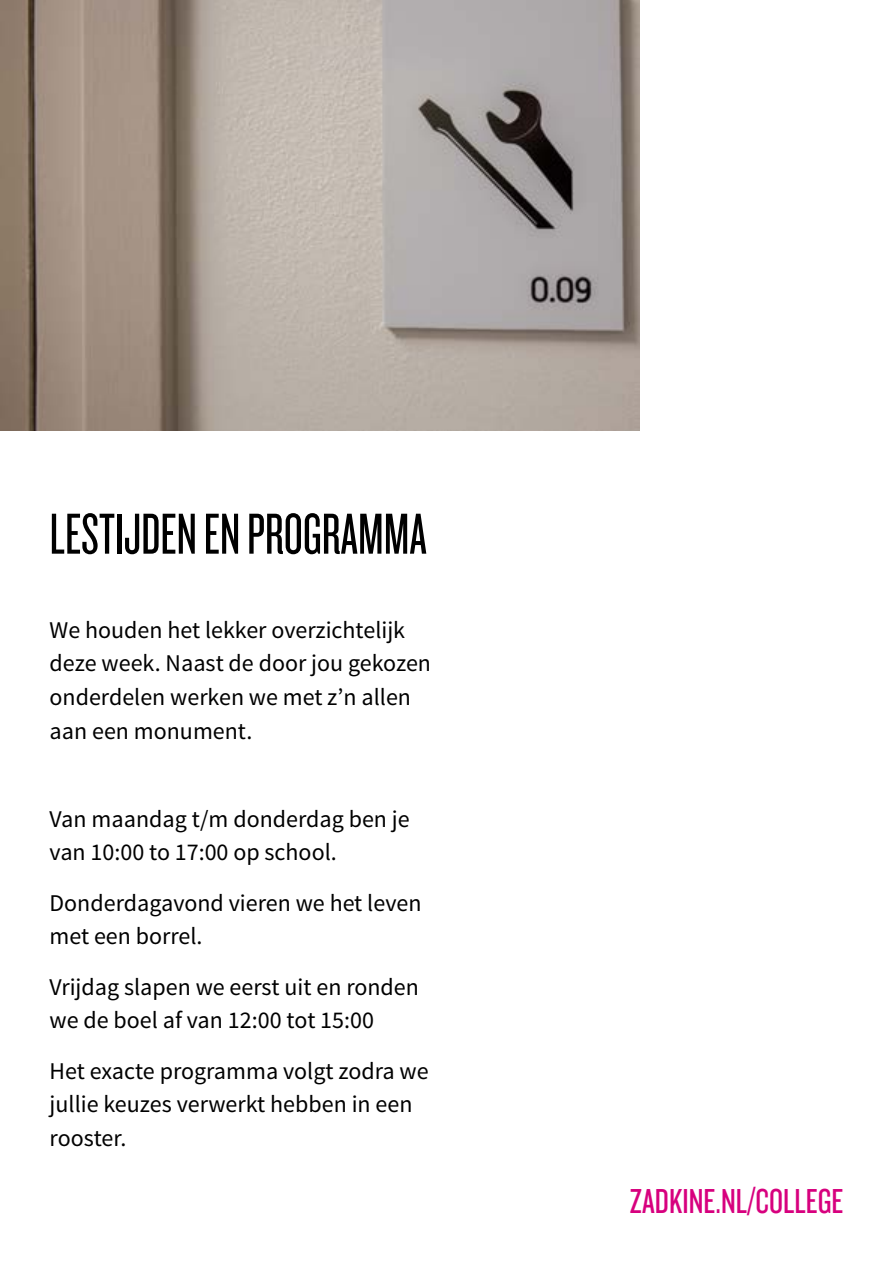
<style>
.page{position:relative;width:893px;height:1263px;background:#fff}
.page>*{position:absolute;margin:0;border:0;box-sizing:border-box;transform-origin:0 0}
.t1{font:60px "Knockout 27 Junior Bantamwt";color:#000}
.t2{font:36px "Knockout 28 Junior Feathrwt";color:#d7007e}
.t3{font:24px/33.6px "Source Sans Pro";color:#000}
</style>
<div class="page">
<img style="left:0;top:0;width:640px;height:430px">
<h1 class="t1" style="left:50px;top:499px;width:379px">LESTIJDEN EN PROGRAMMA</h1>
<p class="t3" style="left:50px;top:613px;width:383px">We houden het lekker overzichtelijk deze week. Naast de door jou gekozen onderdelen werken we met z’n allen aan een monument.</p>
<p class="t3" style="left:50px;top:802px;width:362px">Van maandag t/m donderdag ben je van 10:00 to 17:00 op school.</p>
<p class="t3" style="left:50px;top:886px;width:373px">Donderdagavond vieren we het leven met een borrel.</p>
<p class="t3" style="left:50px;top:970px;width:371px">Vrijdag slapen we eerst uit en ronden we de boel af van 12:00 tot 15:00</p>
<p class="t3" style="left:50px;top:1054px;width:381px">Het exacte programma volgt zodra we jullie keuzes verwerkt hebben in een rooster.</p>
<h2 class="t2" style="left:630px;top:1179px;width:215px">ZADKINE.NL/COLLEGE</h2>
</div>
